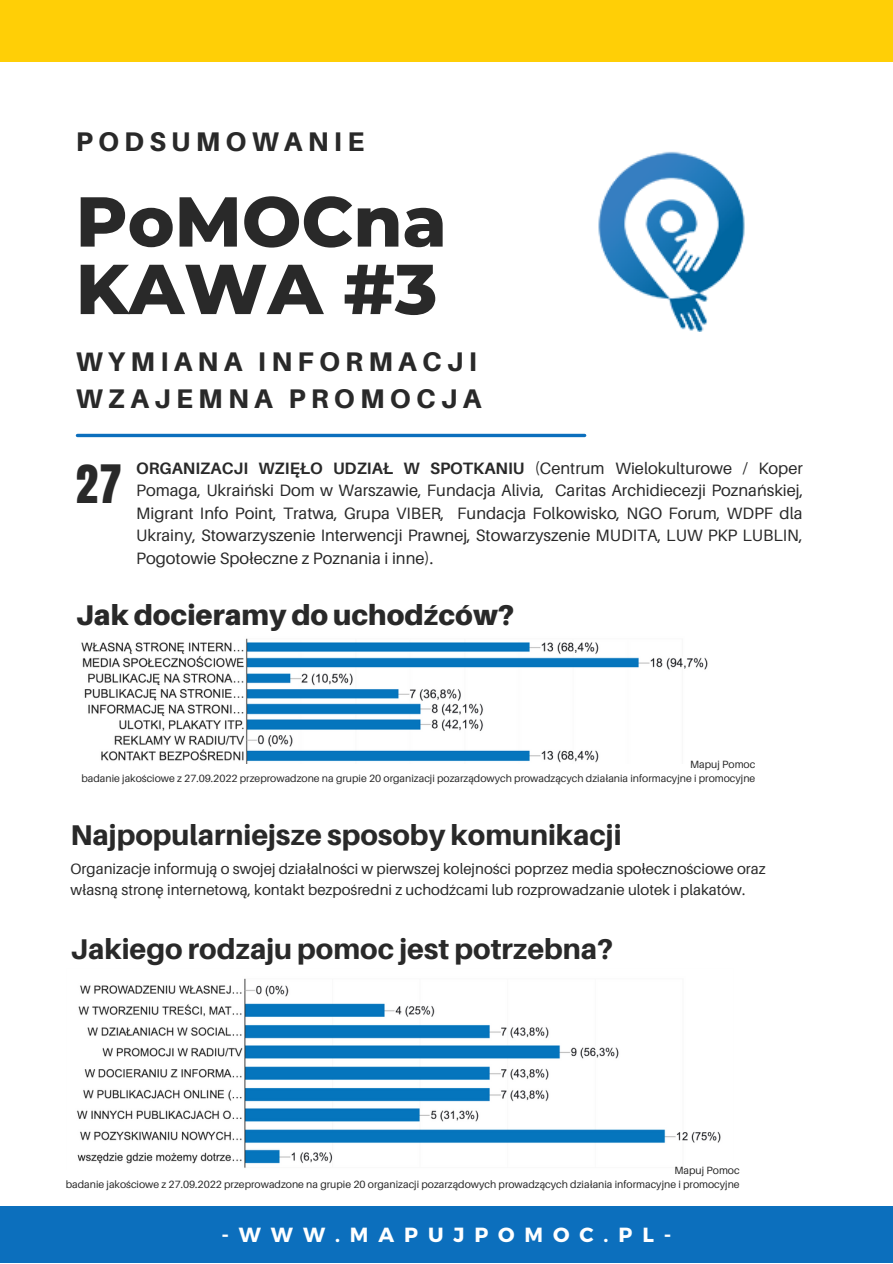
<style>
.page{position:relative;width:893px;height:1264px;background:#fff}
.page>*{position:absolute;margin:0;border:0;box-sizing:border-box;transform-origin:0 0}
.t1{font:800 70.5px/67.5px "Montserrat";color:#292929}
.t2{font:45px "Anton";color:#292929}
.t3{font:800 28.5px "Aileron";color:#292929}
.t4{font:900 28.5px "Aileron";color:#292929}
.t5{font:800 27px/37px "Aileron";letter-spacing:.195em;color:#292929}
.t6{font:700 20.4px "Montserrat";letter-spacing:.485em;color:#fff}
.t7{font:16.5px/22.5px "Aileron";color:#292929;text-align:justify}
.t8{font:15px/20.2px "Aileron";color:#292929}
.t9{font:10.5px/14px "Aileron";color:#292929;text-align:right}
.s1{font-weight:700}
</style>
<div class="page">
<hr style="left:77px;top:434px;width:507px;height:3px;background:#0c6fbd">
<img style="left:598px;top:151px;width:147px;height:180px">
<div style="left:0;top:1206px;width:892px;height:56px;background:#0c6fbd"></div>
<div style="left:0;top:0;width:892px;height:62px;background:#ffcf06"></div>
<img style="left:76px;top:978px;width:645px;height:190px">
<img style="left:81px;top:638px;width:627px;height:126px">
<h3 class="t5" style="left:76px;top:123px;width:290px">PODSUMOWANIE</h3>
<h1 class="t1" style="left:76px;top:187px;width:372px">PoMOCna<br>KAWA #3</h1>
<h3 class="t5" style="left:76px;top:342px;width:407px">WYMIANA INFORMACJI<br>WZAJEMNA PROMOCJA</h3>
<h2 class="t2" style="left:76px;top:452px;width:48px">27</h2>
<p class="t7" style="left:136px;top:456px;width:668px"><span class="s1">ORGANIZACJI WZIĘŁO UDZIAŁ W SPOTKANIU</span> (Centrum Wielokulturowe / Koper Pomaga, Ukraiński Dom w Warszawie, Fundacja Alivia, Caritas Archidiecezji Poznańskiej, Migrant Info Point, Tratwa, Grupa VIBER, Fundacja Folkowisko, NGO Forum, WDPF dla Ukrainy, Stowarzyszenie Interwencji Prawnej, Stowarzyszenie MUDITA, LUW PKP LUBLIN, Pogotowie Społeczne z Poznania i inne).</p>
<h3 class="t4" style="left:76px;top:597px;width:440px">Jak docieramy do uchodźców?</h3>
<p class="t9" style="left:81px;top:756px;width:675px">Mapuj Pomoc<br>badanie jakościowe z 27.09.2022 przeprowadzone na grupie 20 organizacji pozarządowych prowadzących działania informacyjne i promocyjne</p>
<h3 class="t3" style="left:70px;top:817px;width:552px">Najpopularniejsze sposoby komunikacji</h3>
<p class="t8" style="left:70px;top:858px;width:696px">Organizacje informują o swojej działalności w pierwszej kolejności poprzez media społecznościowe oraz własną stronę internetową, kontakt bezpośredni z uchodźcami lub rozprowadzanie ulotek i plakatów.</p>
<h3 class="t3" style="left:70px;top:931px;width:544px">Jakiego rodzaju pomoc jest potrzebna?</h3>
<p class="t9" style="left:66px;top:1163px;width:675px">Mapuj Pomoc<br>badanie jakościowe z 27.09.2022 przeprowadzone na grupie 20 organizacji pozarządowych prowadzących działania informacyjne i promocyjne</p>
<p class="t6" style="left:221px;top:1221px;width:451px">-WWW.MAPUJPOMOC.PL-</p>
</div>
